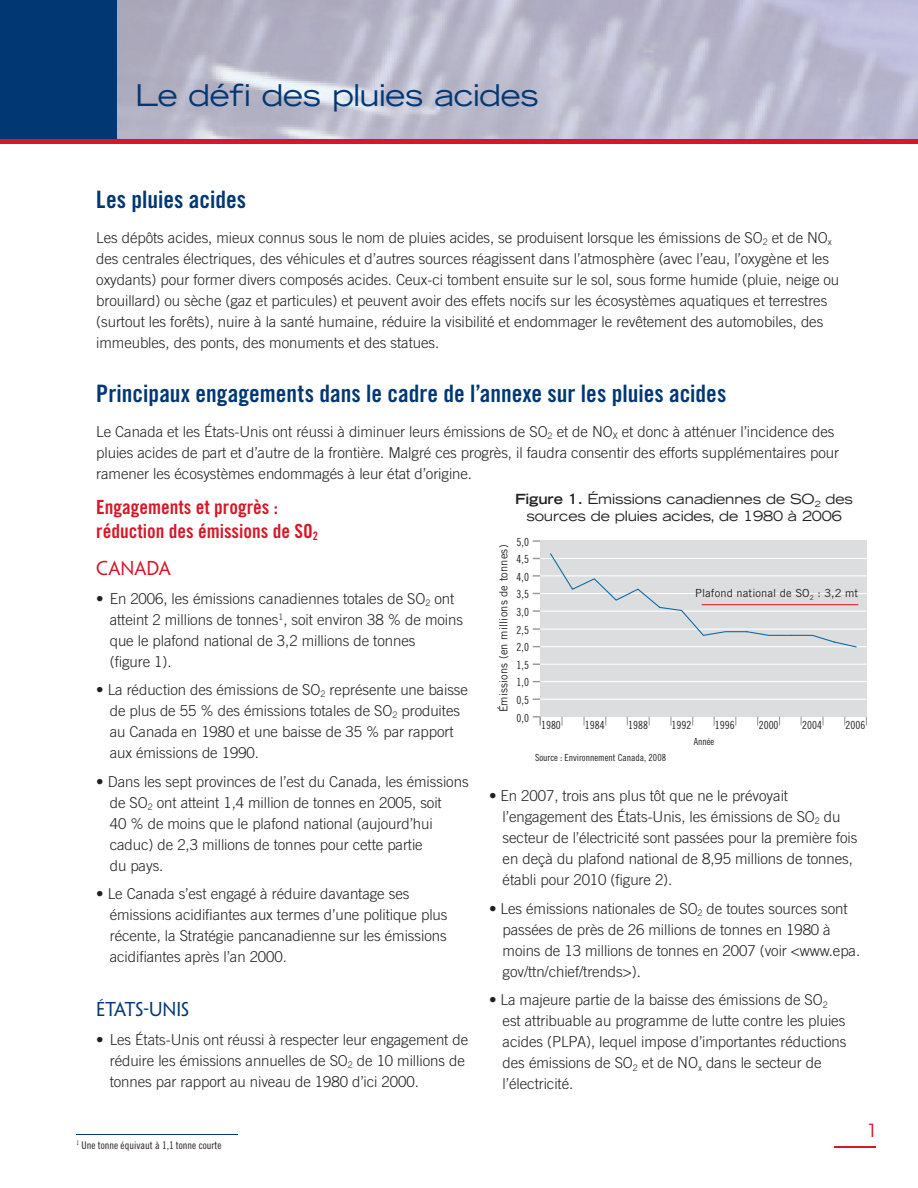
<style>
.page{position:relative;width:918px;height:1188px;background:#fff}
.page>*{position:absolute;margin:0;border:0;box-sizing:border-box;transform-origin:0 0}
.t1{font:expanded 30px "Trade Gothic LT Std";letter-spacing:-.01em;color:#013874}
.t2{font:24px "Trade Gothic LT Std Bd Cn 20";color:#013874}
.t3{font:19.5px/23.4px "Trade Gothic LT Std Bd Cn 20";color:#d71729}
.t4{font:18px "Penumbra Flare Std";color:#013874}
.t5{font:18px "Penumbra Flare Std";color:#d71729}
.t6{font:18px "ITC Avant Garde Std";color:#d71729}
.t7{font:300 15px/21px "Trade Gothic LT Std";letter-spacing:-.005em;color:#231f20}
.t8{font:expanded 13.95px/16.8px "Trade Gothic LT Std";letter-spacing:-.01em;color:#231f20;text-align:center}
.t9{font:11.1px/17.5px "Trade Gothic LT Std Cn 18";color:#231f20;text-align:justify}
.t10{font:11.1px "Trade Gothic LT Std";letter-spacing:.01em;color:#231f20}
.t11{font:10.5px "Trade Gothic LT Std Cn 18";color:#231f20}
.t12{font:9.75px "Trade Gothic LT Std Cn 18";color:#231f20}
.s1{font-weight:700}
</style>
<div class="page">
<hr style="left:834px;top:1147px;width:42px;height:1px;background:#d71729">
<div style="left:540px;top:540px;width:327px;height:177px;background:#dcdddf"></div>
<hr style="left:540px;top:699px;width:327px;height:1px;background:#fff">
<hr style="left:540px;top:681px;width:327px;height:1px;background:#fff">
<hr style="left:540px;top:664px;width:327px;height:1px;background:#fff">
<hr style="left:540px;top:646px;width:327px;height:1px;background:#fff">
<hr style="left:540px;top:558px;width:327px;height:1px;background:#fff">
<hr style="left:540px;top:611px;width:327px;height:1px;background:#fff">
<hr style="left:540px;top:593px;width:327px;height:1px;background:#fff">
<hr style="left:540px;top:575px;width:327px;height:1px;background:#fff">
<hr style="left:540px;top:629px;width:327px;height:1px;background:#fff">
<svg style="left:533px;top:628px;width:6px;height:2px"></svg>
<svg style="left:533px;top:610px;width:6px;height:2px"></svg>
<svg style="left:533px;top:575px;width:7px;height:2px"></svg>
<svg style="left:533px;top:540px;width:6px;height:2px"></svg>
<svg style="left:561px;top:717px;width:2px;height:9px"></svg>
<svg style="left:822px;top:717px;width:2px;height:9px"></svg>
<svg style="left:533px;top:716px;width:8px;height:10px"></svg>
<svg style="left:549px;top:553px;width:308px;height:95px"></svg>
<hr style="left:702px;top:604px;width:156px;height:1px;background:#d71729">
<hr style="left:76px;top:1134px;width:162px;height:1px;background:#013874">
<div style="left:0;top:0;width:117px;height:143px;background:#013874"></div>
<div style="left:0;top:139px;width:918px;height:5px;background:#d71729"></div>
<h1 class="t1" style="left:135px;top:84px;width:405px">Le défi des pluies acides</h1>
<h2 class="t2" style="left:96px;top:191px;width:151px">Les pluies acides</h2>
<p class="t7" style="left:96px;top:228px;width:745px">Les dépôts acides, mieux connus sous le nom de pluies acides, se produisent lorsque les émissions de SO<sub>2</sub> et de NO<sub>x </sub>des centrales électriques, des véhicules et d’autres sources réagissent dans l’atmosphère (avec l’eau, l’oxygène et les oxydants) pour former divers composés acides. Ceux-ci tombent ensuite sur le sol, sous forme humide (pluie, neige ou brouillard) ou sèche (gaz et particules) et peuvent avoir des effets nocifs sur les écosystèmes aquatiques et terrestres (surtout les forêts), nuire à la santé humaine, réduire la visibilité et endommager le revêtement des automobiles, des immeubles, des ponts, des monuments et des statues.</p>
<h2 class="t2" style="left:96px;top:385px;width:632px">Principaux engagements dans le cadre de l’annexe sur les pluies acides</h2>
<p class="t7" style="left:96px;top:422px;width:744px">Le Canada et les États-Unis ont réussi à diminuer leurs émissions de SO<sub>2</sub> et de NO<sub>X</sub> et donc à atténuer l’incidence des pluies acides de part et d’autre de la frontière. Malgré ces progrès, il faudra consentir des efforts supplémentaires pour ramener les écosystèmes endommagés à leur état d’origine.</p>
<h3 class="t3" style="left:96px;top:497px;width:223px">Engagements et progrès : réduction des émissions de SO<sub>2</sub></h3>
<p class="t5" style="left:96px;top:558px;width:76px">CANADA</p>
<p class="t7" style="left:110px;top:589px;width:355px;text-indent:-14px">• En 2006, les émissions canadiennes totales de SO<sub>2</sub> ont atteint 2 millions de tonnes<sup>1</sup>, soit environ 38 % de moins que le plafond national de 3,2 millions de tonnes<br>(figure 1).</p>
<p class="t7" style="left:110px;top:681px;width:360px;text-indent:-14px">• La réduction des émissions de SO<sub>2</sub> représente une baisse de plus de 55 % des émissions totales de SO<sub>2</sub> produites au Canada en 1980 et une baisse de 35 % par rapport aux émissions de 1990.</p>
<p class="t7" style="left:110px;top:772px;width:360px;text-indent:-13px">• Dans les sept provinces de l’est du Canada, les émissions de SO<sub>2</sub> ont atteint 1,4 million de tonnes en 2005, soit<br>40 % de moins que le plafond national (aujourd’hui caduc) de 2,3 millions de tonnes pour cette partie<br>du pays.</p>
<p class="t7" style="left:110px;top:885px;width:339px;text-indent:-14px">• Le Canada s’est engagé à réduire davantage ses émissions acidifiantes aux termes d’une politique plus récente, la Stratégie pancanadienne sur les émissions acidifiantes après l’an 2000.</p>
<p class="t4" style="left:96px;top:1000px;width:95px">ÉTATS-UNIS</p>
<p class="t7" style="left:110px;top:1030px;width:360px;text-indent:-14px">• Les États-Unis ont réussi à respecter leur engagement de réduire les émissions annuelles de SO<sub>2</sub> de 10 millions de tonnes par rapport au niveau de 1980 d’ici 2000.</p>
<p class="t11" style="left:76px;top:1141px;width:146px"><sup>1</sup> Une tonne équivaut à 1,1 tonne courte</p>
<p class="t8" style="left:515px;top:492px;width:340px"><span class="s1">Figure 1.</span> Émissions canadiennes de SO<sub>2</sub> des sources de pluies acides, de 1980 à 2006</p>
<p class="t10" style="left:500px;top:712px;width:169px;rotate:-90deg">Émissions (en millions de tonnes)</p>
<p class="t9" style="left:516px;top:534px;width:14px">5,0<br>4,5<br>4,0<br>3,5<br>3,0<br>2,5<br>2,0<br>1,5<br>1,0<br>0,5<br>0,0</p>
<p class="t10" style="left:695px;top:589px;width:165px">Plafond national de SO<sub>2</sub> : 3,2 mt</p>
<p class="t9" style="left:541px;top:717px;width:21px">1980</p>
<p class="t9" style="left:585px;top:717px;width:21px">1984</p>
<p class="t9" style="left:628px;top:717px;width:21px">1988</p>
<p class="t9" style="left:672px;top:717px;width:21px">1992</p>
<p class="t9" style="left:715px;top:717px;width:21px">1996</p>
<p class="t9" style="left:759px;top:717px;width:21px">2000</p>
<p class="t9" style="left:802px;top:717px;width:21px">2004</p>
<p class="t9" style="left:845px;top:717px;width:21px">2006</p>
<p class="t12" style="left:694px;top:738px;width:22px">Année</p>
<p class="t12" style="left:535px;top:754px;width:132px">Source : Environnement Canada, 2008</p>
<p class="t7" style="left:503px;top:787px;width:356px;text-indent:-14px">• En 2007, trois ans plus tôt que ne le prévoyait l’engagement des États-Unis, les émissions de SO<sub>2</sub> du secteur de l’électricité sont passées pour la première fois en deçà du plafond national de 8,95 millions de tonnes, établi pour 2010 (figure 2).</p>
<p class="t7" style="left:503px;top:899px;width:359px;text-indent:-13px">• Les émissions nationales de SO<sub>2</sub> de toutes sources sont passées de près de 26 millions de tonnes en 1980 à moins de 13 millions de tonnes en 2007 (voir &lt;www.epa. gov/ttn/chief/trends&gt;).</p>
<p class="t7" style="left:503px;top:991px;width:345px;text-indent:-14px">• La majeure partie de la baisse des émissions de SO<sub>2 </sub>est attribuable au programme de lutte contre les pluies acides (PLPA), lequel impose d’importantes réductions des émissions de SO<sub>2</sub> et de NO<sub>x</sub> dans le secteur de l’électricité.</p>
<p class="t6" style="left:867px;top:1123px;width:12px">1</p>
</div>
